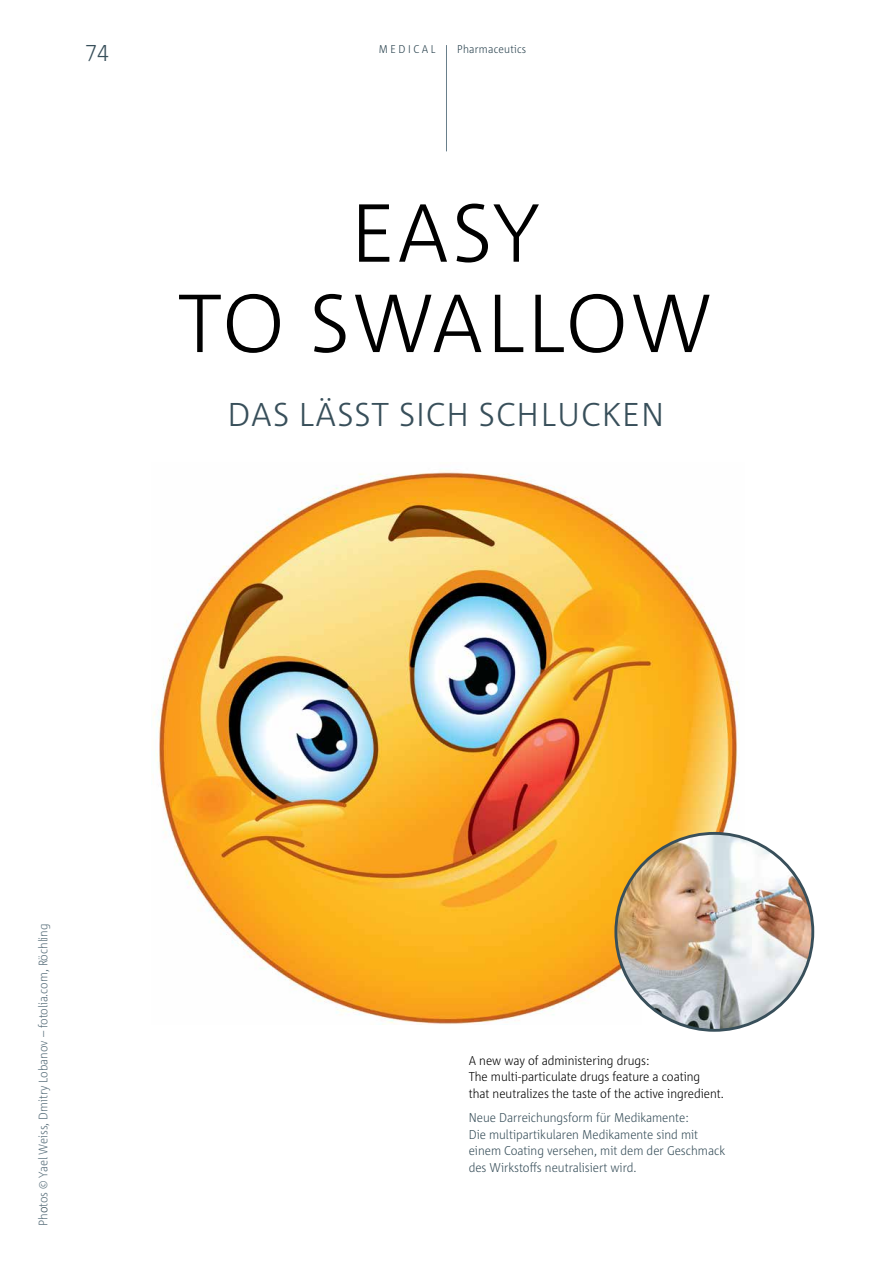
<style>
.page{position:relative;width:893px;height:1263px;background:#fff}
.page>*{position:absolute;margin:0;border:0;box-sizing:border-box;transform-origin:0 0}
.t1{font:300 82.05px/90.3px "Corpid E1 s";letter-spacing:-.01em;color:#000;text-align:center}
.t2{font:300 33px "Corpid E1 s";color:#384f5a}
.t3{font:300 24px "Corpid E1 s S Cd";color:#384f5a}
.t4{font:300 12.75px/16.5px "Corpid E1 s S Cd";color:#384f5a}
.t5{font:300 12.75px/16.5px "Corpid E1 s S Cd";color:#000}
.t6{font:300 12.3px "Corpid E1 s S Cd";letter-spacing:-.005em;color:#596f7b}
.t7{font:300 11.25px "Corpid E1 s S Cd";letter-spacing:.02em;color:#29424e}
.t8{font:300 11.25px "Corpid E1 s S Cd";letter-spacing:.2em;color:#29424e}
.s1{color:#384f5a}
</style>
<div class="page">
<img style="left:154px;top:470px;width:590px;height:555px">
<svg style="left:642px;top:994px;width:109px;height:42px"></svg>
<hr style="left:446px;top:45px;width:1px;height:106px;background:#697f8b">
<img style="left:616px;top:833px;width:197px;height:197px;border-radius:98px">
<h3 class="t3" style="left:85px;top:38px;width:25px">74</h3>
<p class="t8" style="left:379px;top:42px;width:59px">MEDICAL</p>
<p class="t7" style="left:457px;top:42px;width:71px">Pharmaceutics</p>
<h1 class="t1" style="left:178px;top:185px;width:538px">EASY<br>TO SWALLOW</h1>
<h2 class="t2" style="left:228px;top:393px;width:439px">DAS LÄSST SICH SCHLUCKEN</h2>
<p class="t6" style="left:35px;top:1226px;width:304px;rotate:-90deg">Ph<span class="s1">o</span>tos © Yael Weiss, Dmitry Lobanov – fotolia.com, Röchling</p>
<p class="t5" style="left:469px;top:1051px;width:257px">A new way of administering drugs:<br>The multi-particulate drugs feature a coating that neutralizes the taste of the active ingredient.</p>
<p class="t4" style="left:469px;top:1109px;width:258px">Neue Darreichungsform für Medikamente:<br>Die multipartikularen Medikamente sind mit einem Coating versehen, mit dem der Geschmack des Wirkstoffs neutralisiert wird.</p>
</div>
